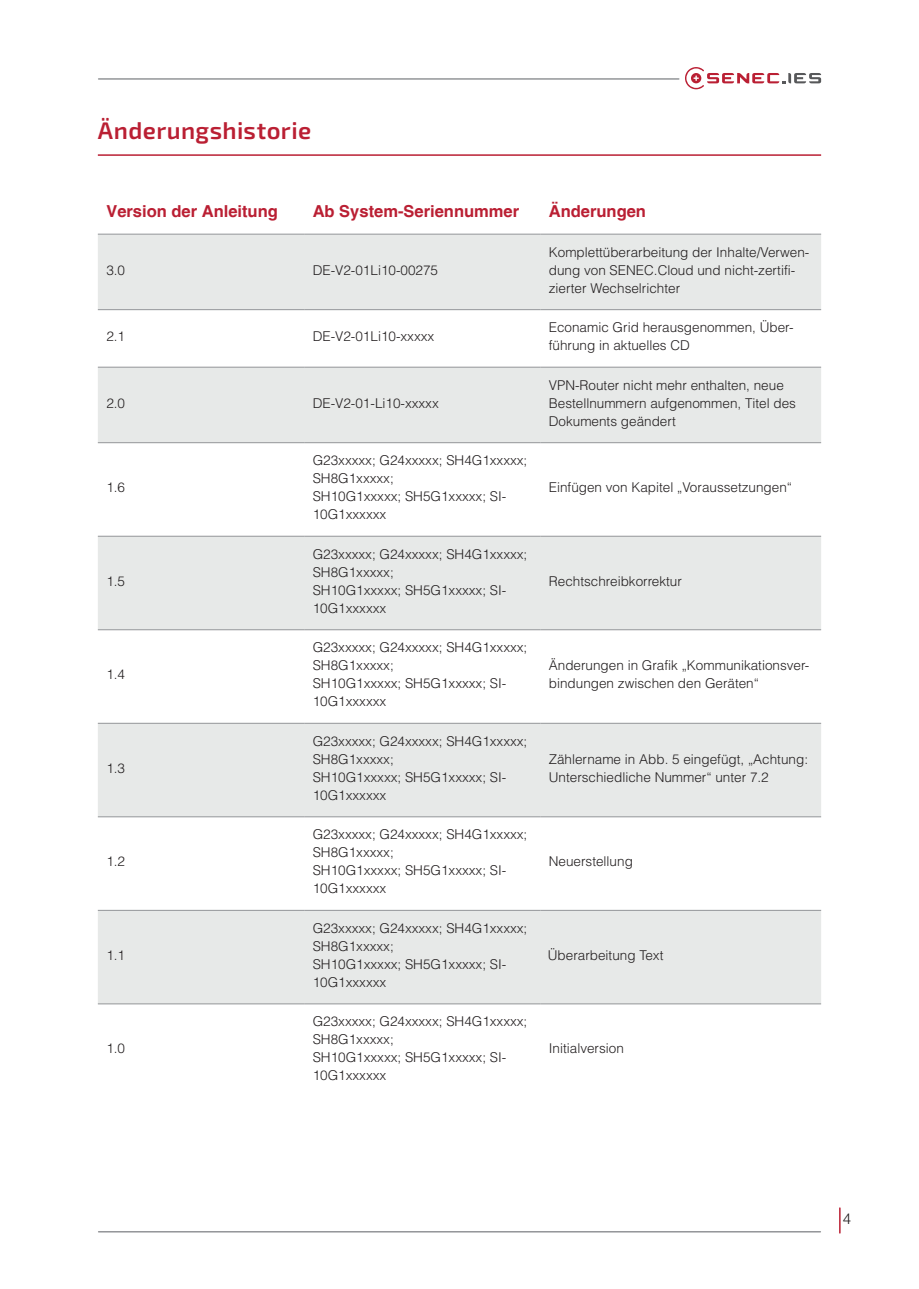
<style>
.page{position:relative;width:919px;height:1289px;background:#fff}
.page>*{position:absolute;margin:0;border:0;box-sizing:border-box;transform-origin:0 0}
.IH_Ü_1{font:600 24px "Exo 2";letter-spacing:.015em;color:#ba1f33}
.Fließtext{font:700 16.5px "Helvetica";color:#ba1f33}
.t1{font:300 15px "Helvetica";color:#231f20}
.Fließtext_Tabelle{font:300 13.5px/18px "Helvetica";color:#231f20}
</style>
<div class="page">
<svg style="left:685px;top:67px;width:136px;height:22px"></svg>
<hr style="left:99px;top:78px;width:579px;height:2px;background:#939598">
<hr style="left:99px;top:1230px;width:721px;height:2px;background:#939598">
<svg style="left:839px;top:1207px;width:1px;height:25px"></svg>
<hr style="left:98px;top:154px;width:723px;height:2px;background:#ba1f33">
<svg style="left:98px;top:235px;width:723px;height:768px;fill:#e7e9e8"></svg>
<hr style="left:98px;top:234px;width:206px;height:1px;background:#939598">
<hr style="left:304px;top:234px;width:236px;height:1px;background:#939598">
<hr style="left:540px;top:234px;width:281px;height:1px;background:#939598">
<hr style="left:98px;top:309px;width:206px;height:1px;background:#939598">
<hr style="left:304px;top:309px;width:236px;height:1px;background:#939598">
<hr style="left:540px;top:309px;width:281px;height:1px;background:#939598">
<hr style="left:98px;top:367px;width:206px;height:1px;background:#939598">
<hr style="left:304px;top:367px;width:236px;height:1px;background:#939598">
<hr style="left:540px;top:367px;width:281px;height:1px;background:#939598">
<hr style="left:98px;top:442px;width:206px;height:1px;background:#939598">
<hr style="left:304px;top:442px;width:236px;height:1px;background:#939598">
<hr style="left:540px;top:442px;width:281px;height:1px;background:#939598">
<hr style="left:98px;top:536px;width:206px;height:1px;background:#939598">
<hr style="left:304px;top:536px;width:236px;height:1px;background:#939598">
<hr style="left:540px;top:536px;width:281px;height:1px;background:#939598">
<hr style="left:98px;top:629px;width:206px;height:1px;background:#939598">
<hr style="left:304px;top:629px;width:236px;height:1px;background:#939598">
<hr style="left:540px;top:629px;width:281px;height:1px;background:#939598">
<hr style="left:98px;top:723px;width:206px;height:1px;background:#939598">
<hr style="left:304px;top:723px;width:236px;height:1px;background:#939598">
<hr style="left:540px;top:723px;width:281px;height:1px;background:#939598">
<hr style="left:98px;top:816px;width:206px;height:1px;background:#939598">
<hr style="left:304px;top:816px;width:236px;height:1px;background:#939598">
<hr style="left:540px;top:816px;width:281px;height:1px;background:#939598">
<hr style="left:98px;top:910px;width:206px;height:1px;background:#939598">
<hr style="left:304px;top:910px;width:236px;height:1px;background:#939598">
<hr style="left:540px;top:910px;width:281px;height:1px;background:#939598">
<hr style="left:98px;top:1003px;width:206px;height:1px;background:#939598">
<hr style="left:304px;top:1003px;width:236px;height:1px;background:#939598">
<hr style="left:540px;top:1003px;width:281px;height:1px;background:#939598">
<p class="IH_Ü_1" style="left:98px;top:116px;width:215px">Änderungshistorie</p>
<p class="Fließtext" style="left:106px;top:201px;width:173px">Version der Anleitung</p>
<p class="Fließtext" style="left:313px;top:201px;width:208px">Ab System-Seriennummer</p>
<p class="Fließtext" style="left:549px;top:201px;width:99px">Änderungen</p>
<p class="Fließtext_Tabelle" style="left:106px;top:260px;width:20px">3.0</p>
<p class="Fließtext_Tabelle" style="left:313px;top:260px;width:127px">DE-V2-01Li10-00275</p>
<p class="Fließtext_Tabelle" style="left:549px;top:242px;width:262px">Komplettüberarbeitung der Inhalte/Verwen&shy;dung von SENEC.Cloud und nicht-zertifi&shy;zierter Wechselrichter</p>
<p class="Fließtext_Tabelle" style="left:106px;top:327px;width:20px">2.1</p>
<p class="Fließtext_Tabelle" style="left:313px;top:327px;width:123px">DE-V2-01Li10-xxxxx</p>
<p class="Fließtext_Tabelle" style="left:549px;top:318px;width:246px">Econamic Grid herausgenommen, Über&shy;führung in aktuelles CD</p>
<p class="Fließtext_Tabelle" style="left:106px;top:393px;width:20px">2.0</p>
<p class="Fließtext_Tabelle" style="left:313px;top:393px;width:128px">DE-V2-01-Li10-xxxxx</p>
<p class="Fließtext_Tabelle" style="left:106px;top:478px;width:20px">1.6</p>
<p class="Fließtext_Tabelle" style="left:106px;top:571px;width:20px">1.5</p>
<p class="Fließtext_Tabelle" style="left:106px;top:665px;width:20px">1.4</p>
<p class="Fließtext_Tabelle" style="left:106px;top:758px;width:20px">1.3</p>
<p class="Fließtext_Tabelle" style="left:106px;top:852px;width:20px">1.2</p>
<p class="Fließtext_Tabelle" style="left:106px;top:945px;width:20px">1.1</p>
<p class="Fließtext_Tabelle" style="left:106px;top:1039px;width:20px">1.0</p>
<p class="Fließtext_Tabelle" style="left:313px;top:451px;width:216px">G23xxxxx; G24xxxxx; SH4G1xxxxx;<br>SH8G1xxxxx;<br>SH10G1xxxxx; SH5G1xxxxx; SI-<br>10G1xxxxxx</p>
<p class="Fließtext_Tabelle" style="left:313px;top:544px;width:216px">G23xxxxx; G24xxxxx; SH4G1xxxxx;<br>SH8G1xxxxx;<br>SH10G1xxxxx; SH5G1xxxxx; SI-<br>10G1xxxxxx</p>
<p class="Fließtext_Tabelle" style="left:313px;top:638px;width:216px">G23xxxxx; G24xxxxx; SH4G1xxxxx;<br>SH8G1xxxxx;<br>SH10G1xxxxx; SH5G1xxxxx; SI-<br>10G1xxxxxx</p>
<p class="Fließtext_Tabelle" style="left:313px;top:731px;width:216px">G23xxxxx; G24xxxxx; SH4G1xxxxx;<br>SH8G1xxxxx;<br>SH10G1xxxxx; SH5G1xxxxx; SI-<br>10G1xxxxxx</p>
<p class="Fließtext_Tabelle" style="left:313px;top:825px;width:216px">G23xxxxx; G24xxxxx; SH4G1xxxxx;<br>SH8G1xxxxx;<br>SH10G1xxxxx; SH5G1xxxxx; SI-<br>10G1xxxxxx</p>
<p class="Fließtext_Tabelle" style="left:313px;top:918px;width:216px">G23xxxxx; G24xxxxx; SH4G1xxxxx;<br>SH8G1xxxxx;<br>SH10G1xxxxx; SH5G1xxxxx; SI-<br>10G1xxxxxx</p>
<p class="Fließtext_Tabelle" style="left:313px;top:1012px;width:216px">G23xxxxx; G24xxxxx; SH4G1xxxxx;<br>SH8G1xxxxx;<br>SH10G1xxxxx; SH5G1xxxxx; SI-<br>10G1xxxxxx</p>
<p class="Fließtext_Tabelle" style="left:549px;top:375px;width:249px">VPN-Router nicht mehr enthalten, neue<br>Bestellnummern aufgenommen, Titel des<br>Dokuments geändert</p>
<p class="Fließtext_Tabelle" style="left:549px;top:478px;width:245px">Einfügen von Kapitel „Voraussetzungen“</p>
<p class="Fließtext_Tabelle" style="left:549px;top:571px;width:135px">Rechtschreibkorrektur</p>
<p class="Fließtext_Tabelle" style="left:549px;top:656px;width:262px">Änderungen in Grafik „Kommunikationsver&shy;bindungen zwischen den Geräten“</p>
<p class="Fließtext_Tabelle" style="left:549px;top:749px;width:261px">Zählername in Abb. 5 eingefügt, „Achtung:<br>Unterschiedliche Nummer“ unter 7.2</p>
<p class="Fließtext_Tabelle" style="left:549px;top:852px;width:86px">Neuerstellung</p>
<p class="Fließtext_Tabelle" style="left:548px;top:945px;width:117px">Überarbeitung Text</p>
<p class="Fließtext_Tabelle" style="left:549px;top:1039px;width:77px">Initialversion</p>
<p class="t1" style="left:842px;top:1208px;width:10px">4</p>
</div>
